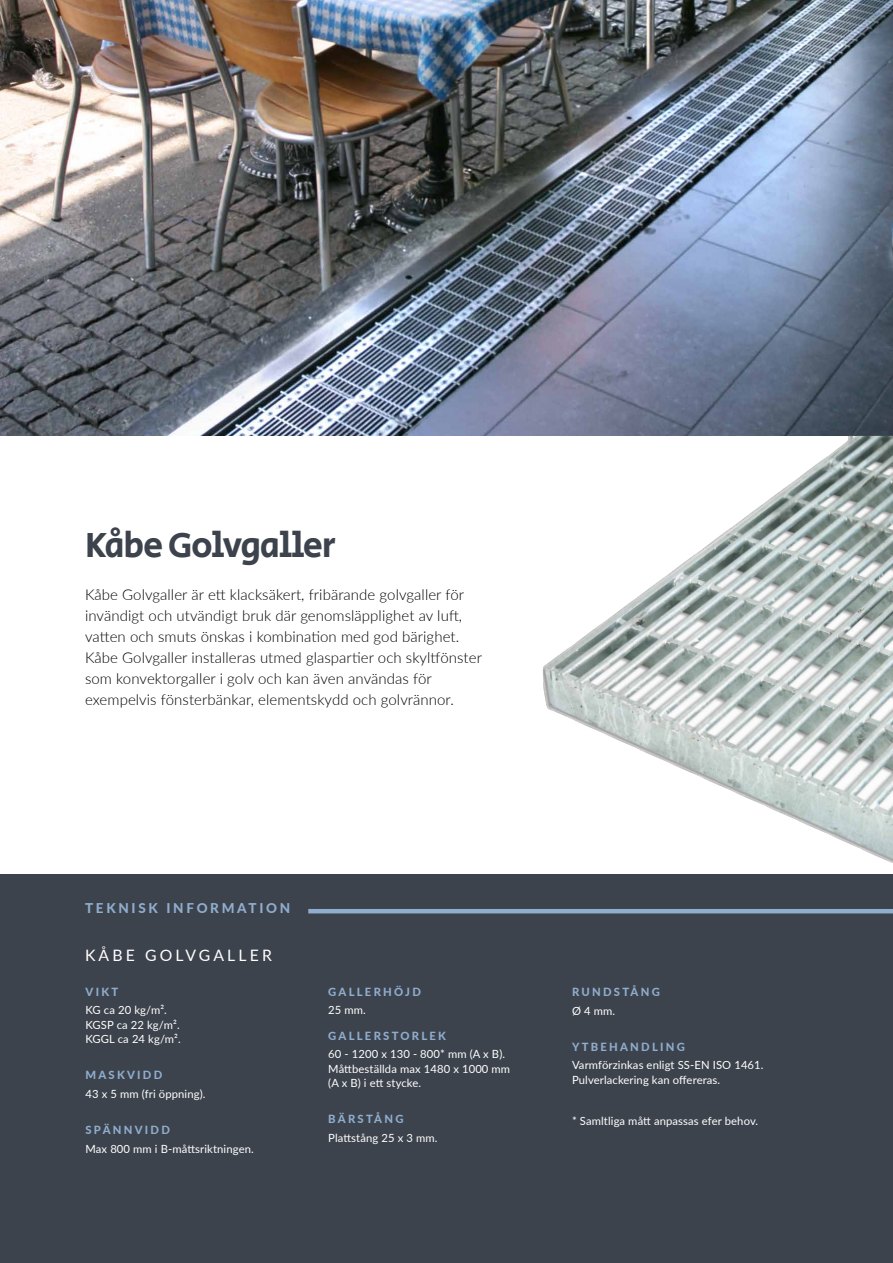
<style>
.page{position:relative;width:893px;height:1263px;background:#fff}
.page>*{position:absolute;margin:0;border:0;box-sizing:border-box;transform-origin:0 0}
.t1{font:36px "Secular One";letter-spacing:-.05em;color:#3d434c}
.t2{font:15.75px "Lato";letter-spacing:.2em;color:#fff}
.t3{font:300 15px/21px "Lato";letter-spacing:.005em;color:#000}
.t4{font:800 13.5px "Lato";letter-spacing:.2em;color:#8fadce}
.t5{font:11.25px/14.2px "Lato";letter-spacing:.01em;color:#fff}
.t6{font:800 11.25px "Lato";letter-spacing:.2em;color:#8fadce}
</style>
<div class="page">
<div style="left:0;top:874px;width:893px;height:389px;background:#3d434c"></div>
<img style="left:0;top:0;width:893px;height:436px">
<img style="left:543px;top:436px;width:350px;height:427px">
<hr style="left:308px;top:909px;width:585px;height:4px;background:#8fadce">
<h1 class="t1" style="left:85px;top:520px;width:253px">Kåbe Golvgaller</h1>
<p class="t3" style="left:85px;top:584px;width:398px">Kåbe Golvgaller är ett klacksäkert, fribärande golvgaller för invändigt och utvändigt bruk där genomsläpplighet av luft, vatten och smuts önskas i kombination med god bärighet.<br>Kåbe Golvgaller installeras utmed glaspartier och skyltfönster som konvektorgaller i golv och kan även användas för exempelvis fönsterbänkar, elementskydd och golvrännor.</p>
<p class="t4" style="left:85px;top:898px;width:207px">TEKNISK INFORMATION</p>
<p class="t2" style="left:85px;top:944px;width:188px">KÅBE GOLVGALLER</p>
<p class="t6" style="left:86px;top:983px;width:34px">VIKT</p>
<p class="t5" style="left:86px;top:1003px;width:97px">KG ca 20 kg/m².<br>KGSP ca 22 kg/m².<br>KGGL ca 24 kg/m².</p>
<p class="t6" style="left:86px;top:1067px;width:78px">MASKVIDD</p>
<p class="t5" style="left:86px;top:1086px;width:121px">43 x 5 mm (fri öppning).</p>
<p class="t6" style="left:86px;top:1121px;width:86px">SPÄNNVIDD</p>
<p class="t5" style="left:86px;top:1141px;width:170px">Max 800 mm i B-måttsriktningen.</p>
<p class="t6" style="left:328px;top:983px;width:94px">GALLERHÖJD</p>
<p class="t5" style="left:328px;top:1003px;width:39px">25 mm.</p>
<p class="t6" style="left:328px;top:1027px;width:119px">GALLERSTORLEK</p>
<p class="t5" style="left:328px;top:1047px;width:183px">60 - 1200 x 130 - 800* mm (A x B).<br>Måttbeställda max 1480 x 1000 mm (A x B) i ett stycke.</p>
<p class="t6" style="left:328px;top:1111px;width:77px">BÄRSTÅNG</p>
<p class="t5" style="left:328px;top:1130px;width:111px">Plattstång 25 x 3 mm.</p>
<p class="t6" style="left:572px;top:983px;width:89px">RUNDSTÅNG</p>
<p class="t5" style="left:572px;top:1003px;width:45px">Ø 4 mm.</p>
<p class="t6" style="left:572px;top:1038px;width:114px">YTBEHANDLING</p>
<p class="t5" style="left:572px;top:1057px;width:193px">Varmförzinkas enligt SS-EN ISO 1461.<br>Pulverlackering kan offereras.</p>
<p class="t5" style="left:572px;top:1113px;width:188px">* Samltliga mått anpassas efer behov.</p>
</div>
